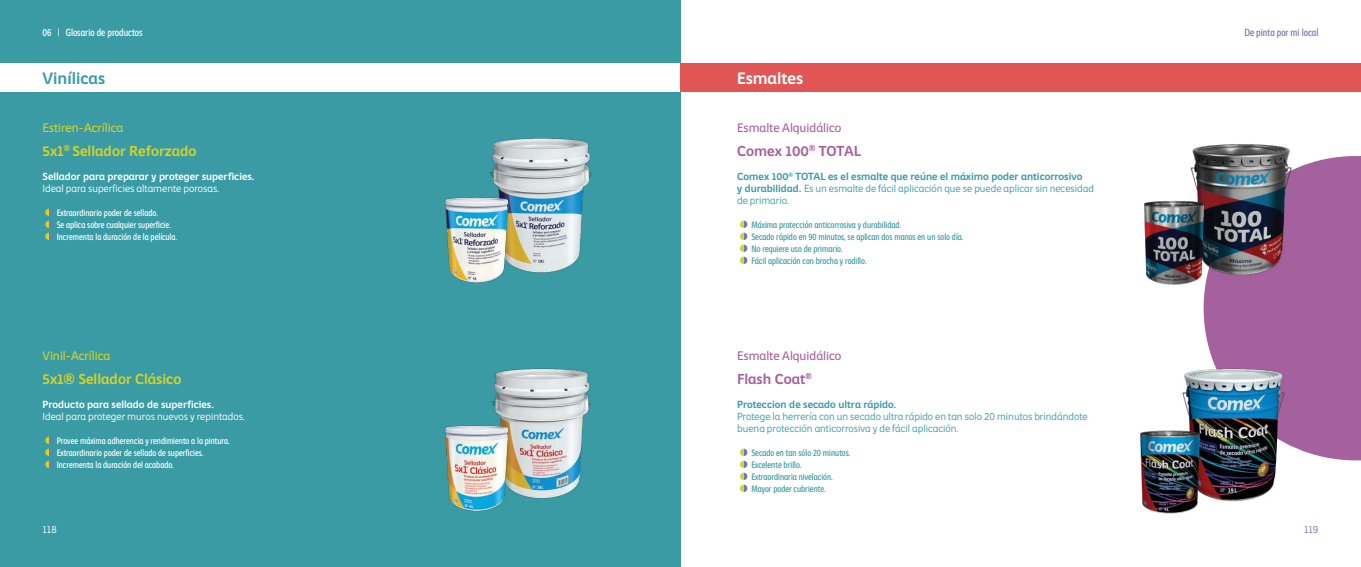
<style>
.page{position:relative;width:1361px;height:567px;background:#fff}
.page>*{position:absolute;margin:0;border:0;box-sizing:border-box;transform-origin:0 0}
.t1{font:700 16px "Comex";color:#3a9ba5}
.t2{font:700 16px "Comex";color:#fff}
.t3{font:700 14px "Comex";color:#d5d127}
.t4{font:700 14px "Comex";color:#a5619d}
.t5{font:500 12px "Comex";color:#a5619d}
.t6{font:500 12px "Comex";color:#d5d127}
.t7{font:700 10px/12px "Comex";color:#3a9ba5}
.t8{font:300 10px/12px "Comex";color:#3a9ba5}
.t9{font:300 10px "Comex";color:#fff}
.t10{font:700 10px "Comex";color:#fff}
.t11{font:500 condensed 10px "Comex";color:#fff}
.t12{font:500 condensed 10px "Comex";color:#7377b2}
.t13{font:300 10px "Comex";color:#7377b2}
.t14{font:500 condensed 9px/12px "Comex";color:#3a9ba5}
.t15{font:500 condensed 9px/12px "Comex";color:#fff}
.s1{font-weight:300}
</style>
<div class="page">
<div style="left:0;top:0;width:680px;height:567px;background:#3a9ba5"></div>
<div style="left:0;top:64px;width:680px;height:28px;background:#fff"></div>
<div style="left:680px;top:64px;width:681px;height:28px;background:#e25555"></div>
<div style="left:1203px;top:156px;width:158px;height:304px;background:#a5619d"></div>
<svg style="left:45px;top:209px;width:8px;height:31px"></svg>
<svg style="left:45px;top:437px;width:8px;height:31px"></svg>
<svg style="left:740px;top:221px;width:7px;height:43px"></svg>
<img style="left:490px;top:138px;width:102px;height:135px">
<img style="left:445px;top:195px;width:65px;height:88px">
<img style="left:492px;top:368px;width:99px;height:131px">
<img style="left:1190px;top:144px;width:105px;height:132px">
<img style="left:444px;top:423px;width:66px;height:89px">
<img style="left:1144px;top:186px;width:71px;height:108px">
<svg style="left:740px;top:449px;width:7px;height:43px"></svg>
<img style="left:1182px;top:367px;width:108px;height:135px">
<img style="left:1140px;top:424px;width:64px;height:89px">
<p class="t11" style="left:43px;top:26px;width:102px">06 | Glosario de productos</p>
<p class="t12" style="left:1244px;top:26px;width:76px">De pinta por mi local</p>
<h1 class="t1" style="left:43px;top:68px;width:64px">Vinílicas</h1>
<h1 class="t2" style="left:737px;top:68px;width:68px">Esmaltes</h1>
<h3 class="t6" style="left:43px;top:120px;width:82px">Estiren-Acrílica</h3>
<h2 class="t3" style="left:43px;top:142px;width:155px">5x1<sup>®</sup> Sellador Reforzado</h2>
<h3 class="t5" style="left:737px;top:120px;width:106px">Esmalte Alquidálico</h3>
<h2 class="t4" style="left:737px;top:142px;width:125px">Comex 100<sup>®</sup> TOTAL</h2>
<p class="t10" style="left:43px;top:170px;width:213px">Sellador para preparar y proteger superficies.</p>
<p class="t9" style="left:43px;top:182px;width:178px">Ideal para superficies altamente porosas.</p>
<p class="t7" style="left:737px;top:170px;width:358px">Comex 100<sup>®</sup> TOTAL es el esmalte que reúne el máximo poder anticorrosivo<br>y durabilidad. <span class="s1">Es un esmalte de fácil aplicación que se puede aplicar sin necesidad de primario.</span></p>
<p class="t15" style="left:57px;top:207px;width:122px">Extraordinario poder de sellado.<br>Se aplica sobre cualquier superficie.<br>Incrementa la duración de la película.</p>
<p class="t14" style="left:751px;top:219px;width:213px">Máxima protección anticorrosiva y durabilidad.<br>Secado rápido en 90 minutos, se aplican dos manos en un solo día.<br>No requiere uso de primario.<br>Fácil aplicación con brocha y rodillo.</p>
<h3 class="t6" style="left:43px;top:348px;width:69px">Vinil-Acrílica</h3>
<h2 class="t3" style="left:43px;top:370px;width:140px">5x1® Sellador Clásico</h2>
<h3 class="t5" style="left:737px;top:348px;width:106px">Esmalte Alquidálico</h3>
<h2 class="t4" style="left:737px;top:370px;width:76px">Flash Coat<sup>®</sup></h2>
<p class="t10" style="left:43px;top:398px;width:173px">Producto para sellado de superficies.</p>
<p class="t9" style="left:43px;top:410px;width:204px">Ideal para proteger muros nuevos y repintados.</p>
<p class="t7" style="left:737px;top:398px;width:161px">Proteccion de secado ultra rápido.</p>
<p class="t8" style="left:737px;top:410px;width:352px">Protege la herrería con un secado ultra rápido en tan solo 20 minutos brindándote buena protección anticorrosiva y de fácil aplicación.</p>
<p class="t15" style="left:57px;top:435px;width:175px">Provee máxima adherencia y rendimiento a la pintura.<br>Extraordinario poder de sellado de superficies.<br>Incrementa la duración del acabado.</p>
<p class="t14" style="left:751px;top:447px;width:101px">Secado en tan sólo 20 minutos.<br>Excelente brillo.<br>Extraordinaria nivelación.<br>Mayor poder cubriente.</p>
<p class="t9" style="left:43px;top:523px;width:16px">118</p>
<p class="t13" style="left:1304px;top:523px;width:16px">119</p>
</div>
